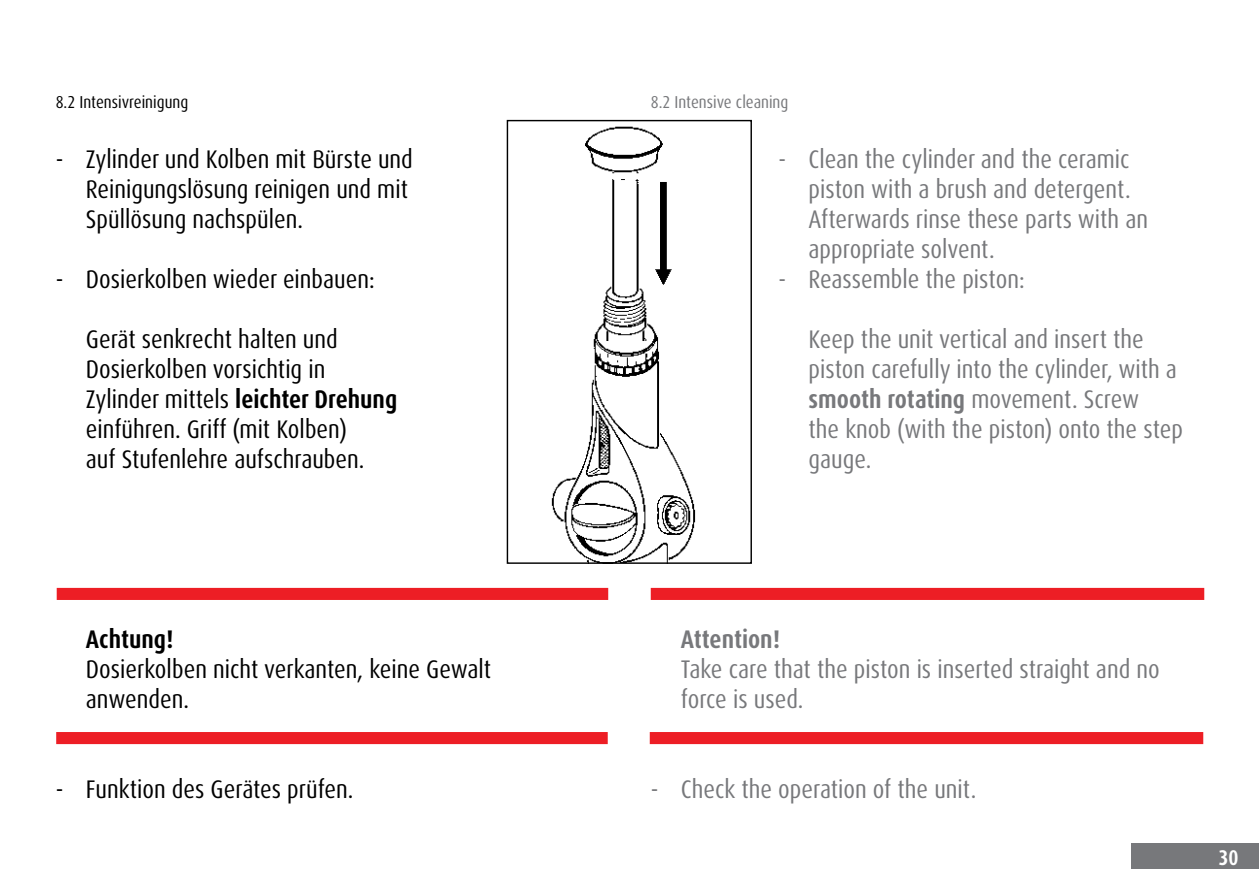
<style>
.page{position:relative;width:1259px;height:893px;background:#fff}
.page>*{position:absolute;margin:0;border:0;box-sizing:border-box;transform-origin:0 0}
.t1{font:condensed 25.5px/30px "Dax Pro";color:#77787b}
.t2{font:condensed 25.5px/30px "Dax Pro";color:#000}
.t3{font:700 condensed 25.5px "Dax Pro";color:#77787b}
.t4{font:700 condensed 25.5px "Dax Pro";color:#000}
.t5{font:700 condensed 21.3px "Dax Pro";color:#fff}
.t6{font:condensed 17.4px "Dax Pro";color:#000}
.t7{font:condensed 17.4px "Dax Pro";color:#77787b}
.s1{font-weight:700}
</style>
<div class="page">
<div style="left:1131px;top:843px;width:128px;height:26px;background:#77787b"></div>
<img style="left:551px;top:126px;width:145px;height:436px">
<div style="left:507px;top:120px;width:245px;height:444px;border:1px solid #000"></div>
<div style="left:57px;top:588px;width:551px;height:12px;background:#ed1e25"></div>
<div style="left:56px;top:732px;width:552px;height:12px;background:#ed1e25"></div>
<div style="left:651px;top:588px;width:553px;height:12px;background:#ed1e25"></div>
<div style="left:650px;top:732px;width:553px;height:12px;background:#ed1e25"></div>
<p class="t6" style="left:56px;top:91px;width:134px">8.2 Intensivreinigung</p>
<p class="t2" style="left:86px;top:144px;width:328px;text-indent:-30px">- Zylinder und Kolben mit Bürste und<br>Reinigungslösung reinigen und mit<br>Spüllösung nachspülen.</p>
<p class="t2" style="left:56px;top:264px;width:320px">- Dosierkolben wieder einbauen:</p>
<p class="t2" style="left:86px;top:324px;width:313px">Gerät senkrecht halten und<br>Dosierkolben vorsichtig in<br>Zylinder mittels <span class="s1">leichter Drehung </span>einführen. Griff (mit Kolben)<br>auf Stufenlehre aufschrauben.</p>
<p class="t4" style="left:86px;top:623px;width:89px">Achtung!</p>
<p class="t2" style="left:86px;top:654px;width:407px">Dosierkolben nicht verkanten, keine Gewalt anwenden.</p>
<p class="t2" style="left:56px;top:774px;width:299px">- Funktion des Gerätes prüfen.</p>
<p class="t7" style="left:651px;top:91px;width:139px">8.2 Intensive cleaning</p>
<p class="t1" style="left:808px;top:144px;width:341px;text-indent:-30px">- Clean the cylinder and the ceramic piston with a brush and detergent.<br>Afterwards rinse these parts with an appropriate solvent.</p>
<p class="t1" style="left:778px;top:264px;width:248px">- Reassemble the piston:</p>
<p class="t1" style="left:808px;top:324px;width:376px">Keep the unit vertical and insert the piston carefully into the cylinder, with a <span class="s1">smooth rotating</span> movement. Screw<br>the knob (with the piston) onto the step gauge.</p>
<p class="t3" style="left:681px;top:623px;width:101px">Attention!</p>
<p class="t1" style="left:681px;top:654px;width:480px">Take care that the piston is inserted straight and no force is used.</p>
<p class="t1" style="left:651px;top:774px;width:327px">- Check the operation of the unit.</p>
<p class="t5" style="left:1218px;top:844px;width:22px">30</p>
</div>
